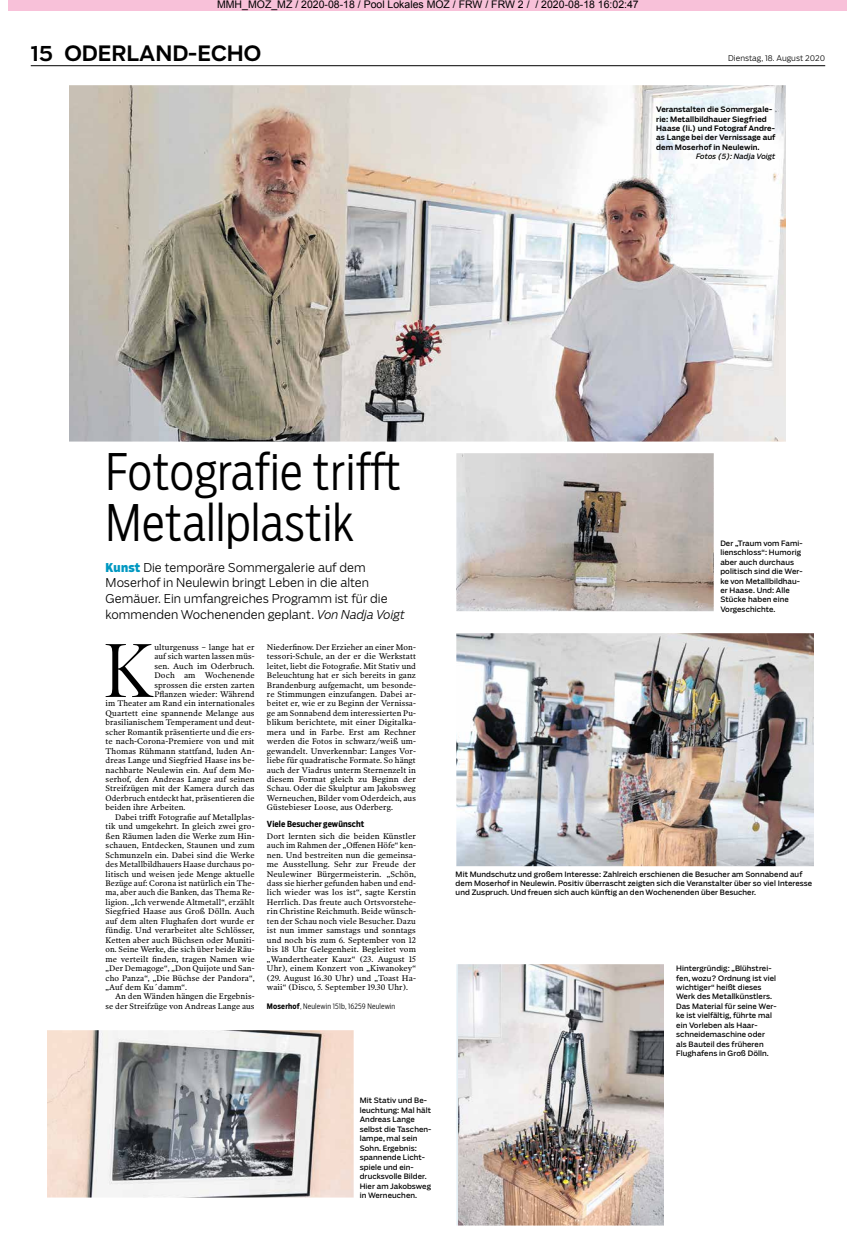
<style>
.page{position:relative;width:856px;height:1253px;background:#fff}
.page>*{position:absolute;margin:0;border:0;box-sizing:border-box;transform-origin:0 0}
.t1{font:77.26px "Poynter OS Disp Narrow";color:#000}
.t2{font:300 49.88px/51.6px "Salvo Sans Cond";color:#000}
.t3{font:21px "Salvo Sans Medium OV BRKRVT";color:#000}
.t4{font:300 12.08px/15.9px "Salvo Sans";color:#000}
.t5{font:10.5px "Arial";color:#000}
.t6{font:700 8.31px "Salvo Sans Cond";letter-spacing:.01em;color:#000}
.t7{font:8.22px/9.5px "Poynter OS Text Two";letter-spacing:.01em;color:#000;text-align:justify}
.t8{font:8.22px "Poynter OS Text Two";letter-spacing:.01em;color:#000;scale:.96 1}
.t9{font:7.88px "Salvo Sans Light OV BRKRVU";color:#000}
.t10{font:300 7.52px "Salvo Sans Cond";letter-spacing:.02em;color:#000}
.t11{font:7.35px/9.5px "Salvo Sans";letter-spacing:.01em;color:#000}
.t12{font:500 7.35px/9.5px "Salvo Sans";letter-spacing:.01em;color:#000}
.t13{font:italic 7.35px "Salvo Sans";letter-spacing:.01em;color:#000}
.s1{font-family:"Salvo Sans Cond";font-weight:900;color:#0098c1}
.s2{font-style:italic}
.s3{font-weight:700}
</style>
<div class="page">
<img style="left:69px;top:85px;width:717px;height:357px">
<svg style="left:456px;top:453px;width:258px;height:159px;background:#bab2ad"></svg>
<img style="left:456px;top:633px;width:358px;height:234px">
<img style="left:456px;top:964px;width:208px;height:262px">
<svg style="left:47px;top:1030px;width:307px;height:168px"></svg>
<svg style="left:31px;top:66px;width:794px;height:1px"></svg>
<hr style="left:31px;top:65px;width:794px;height:1px;background:#000">
<div style="left:9px;top:0;width:838px;height:11px;background:#f8c1d9"></div>
<p class="t5" style="left:217px;top:-3px;width:423px">MMH_MOZ_MZ / 2020-08-18 / Pool Lokales MOZ / FRW / FRW 2 / / 2020-08-18 16:02:47</p>
<h3 class="t3" style="left:31px;top:38px;width:232px">15 ODERLAND-ECHO</h3>
<p class="t9" style="left:728px;top:52px;width:98px">Dienstag, 18. August 2020</p>
<p class="t12" style="left:656px;top:105px;width:121px">Veranstalten die Sommergale&shy;rie: Metallbildhauer Siegfried<br>Haase (li.) und Fotograf Andre&shy;as Lange bei der Vernissage auf dem Moserhof in Neulewin.</p>
<p class="t13" style="left:696px;top:152px;width:81px">Fotos (5): Nadja Voigt</p>
<h2 class="t2" style="left:106px;top:445px;width:298px">Fotografie trifft<br>Metallplastik</h2>
<h3 class="t4" style="left:106px;top:559px;width:301px"><span class="s1">Kunst</span> Die temporäre Sommergalerie auf dem Moserhof in Neulewin bringt Leben in die alten Gemäuer. Ein umfangreiches Programm ist für die kommenden Wochenenden geplant. <span class="s2">Von Nadja Voigt</span></h3>
<h1 class="t1" style="left:104px;top:617px;width:50px">K</h1>
<p class="t7" style="left:154px;top:641px;width:102px">ulturgenuss – lange hat er</p>
<p class="t7" style="left:154px;top:651px;width:102px">auf sich warten lassen müs-</p>
<p class="t7" style="left:154px;top:660px;width:102px">sen. Auch im Oderbruch.</p>
<p class="t7" style="left:154px;top:669px;width:102px">Doch am Wochenende</p>
<p class="t7" style="left:154px;top:679px;width:102px">sprossen die ersten zarten</p>
<p class="t7" style="left:154px;top:688px;width:102px">Pflanzen wieder: Während</p>
<p class="t7" style="left:106px;top:698px;width:150px">im Theater am Rand ein internationales</p>
<p class="t7" style="left:106px;top:707px;width:150px">Quartett eine spannende Melange aus</p>
<p class="t7" style="left:106px;top:717px;width:150px">brasilianischem Temperament und deut-</p>
<p class="t7" style="left:106px;top:726px;width:150px">scher Romantik präsentierte und die ers-</p>
<p class="t7" style="left:106px;top:736px;width:150px">te nach-Corona-Premiere von und mit</p>
<p class="t7" style="left:106px;top:745px;width:150px">Thomas Rühmann stattfand, luden An-</p>
<p class="t7" style="left:106px;top:754px;width:150px">dreas Lange und Siegfried Haase ins be-</p>
<p class="t7" style="left:106px;top:764px;width:150px">nachbarte Neulewin ein. Auf dem Mo-</p>
<p class="t7" style="left:106px;top:773px;width:150px">serhof, den Andreas Lange auf seinen</p>
<p class="t7" style="left:106px;top:783px;width:150px">Streifzügen mit der Kamera durch das</p>
<p class="t8" style="left:106px;top:791px;width:157px">Oderbruch entdeckt hat, präsentieren die</p>
<p class="t7" style="left:106px;top:802px;width:81px">beiden ihre Arbeiten.</p>
<p class="t7" style="left:115px;top:811px;width:141px">Dabei trifft Fotografie auf Metallplas-</p>
<p class="t7" style="left:106px;top:821px;width:150px">tik und umgekehrt. In gleich zwei gro-</p>
<p class="t7" style="left:106px;top:830px;width:150px">ßen Räumen laden die Werke zum Hin-</p>
<p class="t7" style="left:106px;top:840px;width:150px">schauen, Entdecken, Staunen und zum</p>
<p class="t7" style="left:106px;top:849px;width:150px">Schmunzeln ein. Dabei sind die Werke</p>
<p class="t8" style="left:106px;top:857px;width:157px">des Metallbildhauers Haase durchaus po-</p>
<p class="t7" style="left:106px;top:868px;width:150px">litisch und weisen jede Menge aktuelle</p>
<p class="t7" style="left:106px;top:877px;width:150px">Bezüge auf: Corona ist natürlich ein The-</p>
<p class="t8" style="left:106px;top:885px;width:157px">ma, aber auch die Banken, das Thema Re-</p>
<p class="t7" style="left:106px;top:896px;width:150px">ligion. „Ich verwende Altmetall“, erzählt</p>
<p class="t7" style="left:106px;top:906px;width:150px">Siegfried Haase aus Groß Dölln. Auch</p>
<p class="t7" style="left:106px;top:915px;width:150px">auf dem alten Flughafen dort wurde er</p>
<p class="t7" style="left:106px;top:925px;width:150px">fündig. Und verarbeitet alte Schlösser,</p>
<p class="t7" style="left:106px;top:934px;width:150px">Ketten aber auch Büchsen oder Muniti-</p>
<p class="t7" style="left:106px;top:943px;width:150px">on. Seine Werke, die sich über beide Räu-</p>
<p class="t7" style="left:106px;top:953px;width:150px">me verteilt finden, tragen Namen wie</p>
<p class="t7" style="left:106px;top:962px;width:150px">„Der Demagoge“, „Don Quijote und San-</p>
<p class="t7" style="left:106px;top:972px;width:150px">cho Panza“, „Die Büchse der Pandora“,</p>
<p class="t7" style="left:106px;top:981px;width:83px">„Auf dem Ku´damm“.</p>
<p class="t7" style="left:115px;top:991px;width:141px">An den Wänden hängen die Ergebnis-</p>
<p class="t7" style="left:106px;top:1000px;width:150px">se der Streifzüge von Andreas Lange aus</p>
<p class="t7" style="left:267px;top:641px;width:150px">Niederfinow. Der Erzieher an einer Mon&shy;tessori-Schule, an der er die Werkstatt leitet, liebt die Fotografie. Mit Stativ und Beleuchtung hat er sich bereits in ganz Brandenburg aufgemacht, um besonde&shy;re Stimmungen einzufangen. Dabei ar&shy;beitet er, wie er zu Beginn der Vernissa&shy;ge am Sonnabend dem interessierten Pu&shy;blikum berichtete, mit einer Digitalka&shy;mera und in Farbe. Erst am Rechner werden die Fotos in schwarz/weiß um&shy;gewandelt. Unverkennbar: Langes Vor&shy;liebe für quadratische Formate. So hängt auch der Viadrus unterm Sternenzelt in diesem Format gleich zu Beginn der Schau. Oder die Skulptur am Jakobsweg Werneuchen, Bilder vom Oderdeich, aus Güstebieser Loose, aus Oderberg.</p>
<p class="t6" style="left:267px;top:818px;width:99px">Viele Besucher gewünscht</p>
<p class="t7" style="left:267px;top:830px;width:150px">Dort lernten sich die beiden Künstler auch im Rahmen der „Offenen Höfe“ ken&shy;nen. Und bestreiten nun die gemeinsa&shy;me Ausstellung. Sehr zur Freude der Neulewiner Bürgermeisterin. „Schön, dass sie hierher gefunden haben und end&shy;lich wieder was los ist“, sagte Kerstin Herrlich. Das freute auch Ortsvorstehe&shy;rin Christine Reichmuth. Beide wünsch&shy;ten der Schau noch viele Besucher. Dazu ist nun immer samstags und sonntags und noch bis zum 6. September von 12 bis 18 Uhr Gelegenheit. Begleitet vom „Wandertheater Kauz“ (23. August 15<br>Uhr), einem Konzert von „Kiwanokey“ (29. August 16.30 Uhr) und „Toast Ha&shy;waii“ (Disco, 5. September 19.30 Uhr).</p>
<p class="t10" style="left:267px;top:1001px;width:130px"><span class="s3">Moserhof</span>, Neulewin 151b, 16259 Neulewin</p>
<p class="t11" style="left:360px;top:1096px;width:73px">Mit Stativ und Be&shy;leuchtung: Mal hält<br>Andreas Lange selbst die Taschen&shy;lampe, mal sein<br>Sohn. Ergebnis: spannende Licht&shy;spiele und ein&shy;drucksvolle Bilder.<br>Hier am Jakobsweg in Werneuchen.</p>
<p class="t11" style="left:720px;top:538px;width:84px">Der „Traum vom Fami&shy;lienschloss“: Humorig aber auch durchaus politisch sind die Wer&shy;ke von Metallbildhau&shy;er Haase. Und: Alle<br>Stücke haben eine<br>Vorgeschichte.</p>
<p class="t11" style="left:455px;top:869px;width:358px">Mit Mundschutz und großem Interesse: Zahlreich erschienen die Besucher am Sonnabend auf dem Moserhof in Neulewin. Positiv überrascht zeigten sich die Veranstalter über so viel Interesse und Zuspruch. Und freuen sich auch künftig an den Wochenenden über Besucher.</p>
<p class="t11" style="left:676px;top:963px;width:102px">Hintergründig: „Blühstrei&shy;fen, wozu? Ordnung ist viel wichtiger“ heißt dieses<br>Werk des Metallkünstlers.<br>Das Material für seine Wer&shy;ke ist vielfältig, führte mal ein Vorleben als Haar&shy;schneidemaschine oder als Bauteil des früheren<br>Flughafens in Groß Dölln.</p>
</div>
